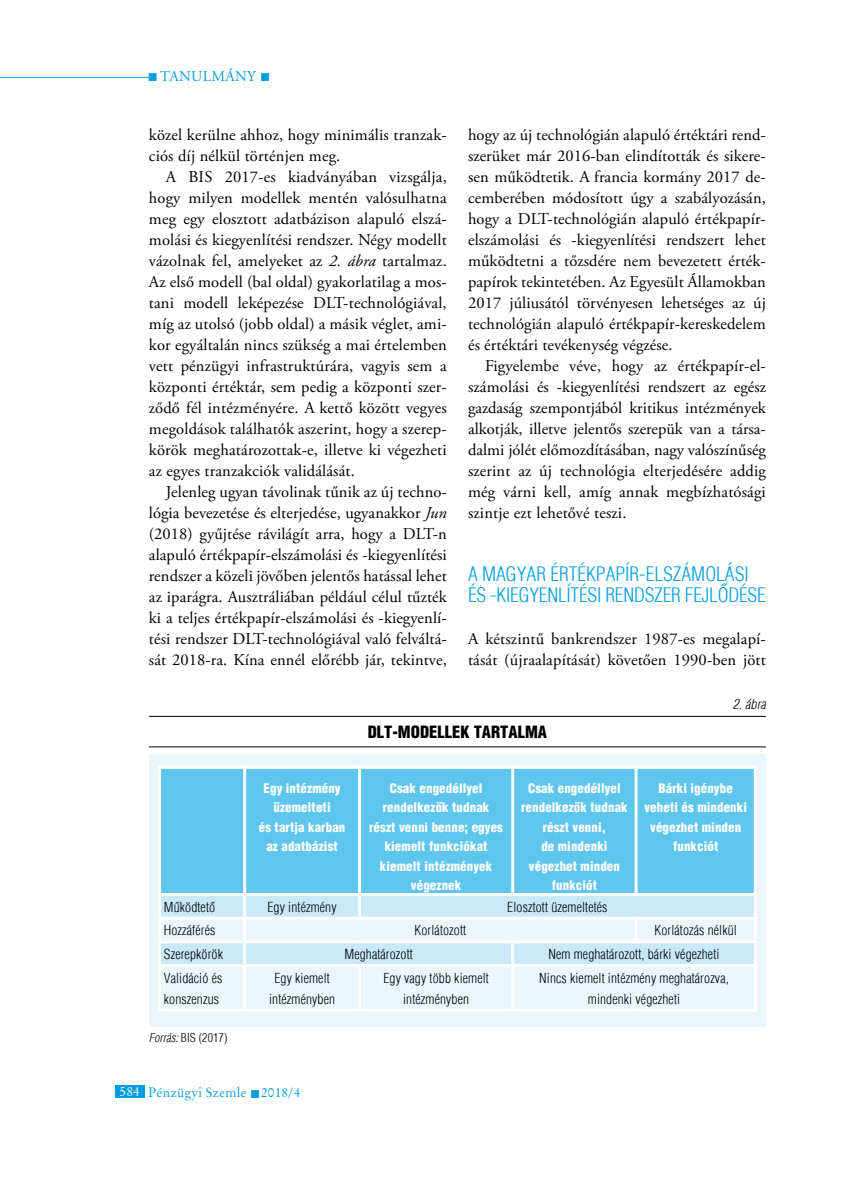
<style>
.page{position:relative;width:851px;height:1191px;background:#fff}
.page>*{position:absolute;margin:0;border:0;box-sizing:border-box;transform-origin:0 0}
.t1{font:300 condensed 19.5px/21px "H Helvetica";letter-spacing:-.005em;color:#009ee0}
.t2{font:16.5px/21px "Adobe Garamond Pro";letter-spacing:.005em;color:#000;text-align:justify}
.t3{font:900 condensed 16.5px "H Helvetica";color:#000}
.t4{font:15px "Adobe Garamond Pro";letter-spacing:.19em;color:#009ee0}
.t5{font:300 condensed 13.5px/21px "H Helvetica";letter-spacing:.01em;color:#000;text-align:center}
.t6{font:13.5px "Original Garamond HU Normal";letter-spacing:.01em;color:#009ee0}
.t7{font:italic 300 condensed 13.5px "H Helvetica";color:#000}
.t8{font:900 condensed 12.9px/19.5px "H Helvetica";letter-spacing:.01em;color:#fff;text-align:center}
.t9{font:300 condensed 12px "H Helvetica";letter-spacing:.01em;color:#000}
.s1{font-style:italic}
.s2{color:#fff}
</style>
<div class="page">
<hr style="left:0;top:77px;width:149px;height:1px;background:#009ee0">
<div style="left:115px;top:1084px;width:30px;height:13px;background:#009ee0"></div>
<div style="left:149px;top:754px;width:616px;height:272px;background:#ebf6fc"></div>
<hr style="left:149px;top:716px;width:616px;height:1px;background:#000">
<hr style="left:149px;top:746px;width:616px;height:1px;background:#000">
<div style="left:161px;top:769px;width:592px;height:124px;background:#5ec5ed"></div>
<div style="left:161px;top:896px;width:592px;height:20px;background:#c9e9f8"></div>
<svg style="left:161px;top:919px;width:592px;height:45px"></svg>
<hr style="left:243px;top:769px;width:3px;height:124px;background:#fff">
<hr style="left:358px;top:769px;width:3px;height:124px;background:#fff">
<hr style="left:511px;top:769px;width:3px;height:124px;background:#fff">
<hr style="left:634px;top:769px;width:3px;height:124px;background:#fff">
<hr style="left:158px;top:893px;width:86px;height:3px;background:#fff">
<hr style="left:244px;top:893px;width:115px;height:3px;background:#fff">
<hr style="left:243px;top:896px;width:3px;height:20px;background:#fff">
<hr style="left:359px;top:893px;width:153px;height:3px;background:#fff">
<hr style="left:358px;top:896px;width:3px;height:20px;background:#fff">
<hr style="left:512px;top:893px;width:124px;height:3px;background:#fff">
<hr style="left:636px;top:893px;width:120px;height:3px;background:#fff">
<hr style="left:158px;top:916px;width:86px;height:3px;background:#fff">
<hr style="left:244px;top:916px;width:115px;height:3px;background:#fff">
<hr style="left:243px;top:919px;width:3px;height:21px;background:#fff">
<hr style="left:359px;top:916px;width:153px;height:3px;background:#fff">
<hr style="left:512px;top:916px;width:124px;height:3px;background:#fff">
<hr style="left:636px;top:916px;width:120px;height:3px;background:#fff">
<hr style="left:634px;top:919px;width:3px;height:21px;background:#fff">
<hr style="left:158px;top:940px;width:86px;height:3px;background:#fff">
<hr style="left:244px;top:940px;width:115px;height:3px;background:#fff">
<hr style="left:243px;top:943px;width:3px;height:21px;background:#fff">
<hr style="left:359px;top:940px;width:153px;height:3px;background:#fff">
<hr style="left:512px;top:940px;width:124px;height:3px;background:#fff">
<hr style="left:511px;top:943px;width:3px;height:21px;background:#fff">
<hr style="left:636px;top:940px;width:120px;height:3px;background:#fff">
<hr style="left:158px;top:964px;width:86px;height:3px;background:#fff">
<hr style="left:244px;top:964px;width:115px;height:3px;background:#fff">
<hr style="left:243px;top:967px;width:3px;height:41px;background:#fff">
<hr style="left:359px;top:964px;width:153px;height:3px;background:#fff">
<hr style="left:358px;top:967px;width:3px;height:41px;background:#fff">
<hr style="left:512px;top:964px;width:124px;height:3px;background:#fff">
<hr style="left:511px;top:967px;width:3px;height:41px;background:#fff">
<hr style="left:636px;top:964px;width:120px;height:3px;background:#fff">
<hr style="left:158px;top:766px;width:86px;height:3px;background:#fff">
<hr style="left:158px;top:769px;width:3px;height:124px;background:#fff">
<hr style="left:244px;top:766px;width:115px;height:3px;background:#fff">
<hr style="left:359px;top:766px;width:153px;height:3px;background:#fff">
<hr style="left:512px;top:766px;width:124px;height:3px;background:#fff">
<hr style="left:636px;top:766px;width:120px;height:3px;background:#fff">
<hr style="left:753px;top:769px;width:3px;height:124px;background:#fff">
<hr style="left:158px;top:896px;width:3px;height:20px;background:#fff">
<hr style="left:753px;top:896px;width:3px;height:20px;background:#fff">
<hr style="left:158px;top:919px;width:3px;height:21px;background:#fff">
<hr style="left:753px;top:919px;width:3px;height:21px;background:#fff">
<hr style="left:158px;top:943px;width:3px;height:21px;background:#fff">
<hr style="left:753px;top:943px;width:3px;height:21px;background:#fff">
<hr style="left:158px;top:967px;width:3px;height:41px;background:#fff">
<hr style="left:753px;top:967px;width:3px;height:41px;background:#fff">
<hr style="left:158px;top:1008px;width:86px;height:3px;background:#fff">
<hr style="left:244px;top:1008px;width:115px;height:3px;background:#fff">
<hr style="left:359px;top:1008px;width:153px;height:3px;background:#fff">
<hr style="left:512px;top:1008px;width:124px;height:3px;background:#fff">
<hr style="left:636px;top:1008px;width:120px;height:3px;background:#fff">
<p class="t4" style="left:148px;top:67px;width:124px">■tanulmány ■</p>
<p class="t2" style="left:149px;top:125px;width:299px">közel kerülne ahhoz, hogy minimális tranzak&shy;ciós díj nélkül történjen meg.</p>
<p class="t2" style="left:149px;top:167px;width:299px;text-indent:17px">A BIS 2017-es kiadványában vizsgálja, hogy milyen modellek mentén valósulhatna meg egy elosztott adatbázison alapuló elszá&shy;molási és kiegyenlítési rendszer. Négy modellt vázolnak fel, amelyeket az <span class="s1">2. ábra</span> tartalmaz.<br>Az első modell (bal oldal) gyakorlatilag a mos&shy;tani modell leképezése DLT-technológiával, míg az utolsó (jobb oldal) a másik véglet, ami&shy;kor egyáltalán nincs szükség a mai értelemben vett pénzügyi infrastruktúrára, vagyis sem a központi értéktár, sem pedig a központi szer&shy;ződő fél intézményére. A kettő között vegyes megoldások találhatók aszerint, hogy a szerep&shy;körök meghatározottak-e, illetve ki végezheti az egyes tranzakciók validálását.</p>
<p class="t2" style="left:149px;top:482px;width:299px;text-indent:17px">Jelenleg ugyan távolinak tűnik az új techno&shy;lógia bevezetése és elterjedése, ugyanakkor <span class="s1">Jun </span>(2018) gyűjtése rávilágít arra, hogy a DLT-n alapuló értékpapír-elszámolási és -kiegyenlítési rendszer a közeli jövőben jelentős hatással lehet az iparágra. Ausztráliában például célul tűzték ki a teljes értékpapír-elszámolási és -kiegyenlí&shy;tési rendszer DLT-technológiával való felváltá&shy;sát 2018-ra. Kína ennél előrébb jár, tekintve,</p>
<p class="t2" style="left:468px;top:125px;width:299px">hogy az új technológián alapuló értéktári rend&shy;szerüket már 2016-ban elindították és sikere&shy;sen működtetik. A francia kormány 2017 de&shy;cemberében módosított úgy a szabályozásán, hogy a DLT-technológián alapuló értékpapír&shy;elszámolási és -kiegyenlítési rendszert lehet működtetni a tőzsdére nem bevezetett érték&shy;papírok tekintetében. Az Egyesült Államokban 2017 júliusától törvényesen lehetséges az új technológián alapuló értékpapír-kereskedelem és értéktári tevékenység végzése.</p>
<p class="t2" style="left:468px;top:356px;width:299px;text-indent:17px">Figyelembe véve, hogy az értékpapír-el&shy;számolási és -kiegyenlítési rendszert az egész gazdaság szempontjából kritikus intézmények alkotják, illetve jelentős szerepük van a társa&shy;dalmi jólét előmozdításában, nagy valószínűség szerint az új technológia elterjedésére addig még várni kell, amíg annak megbízhatósági szintje ezt lehetővé teszi.</p>
<p class="t1" style="left:468px;top:563px;width:297px">A magyar értékpapír-elszámo lási és -kiegyen lítési ren dszer fejlődése</p>
<p class="t2" style="left:468px;top:629px;width:299px">A kétszintű bankrendszer 1987-es megalapí&shy;tását (újraalapítását) követően 1990-ben jött</p>
<p class="t7" style="left:732px;top:696px;width:35px">2. ábra</p>
<p class="t3" style="left:367px;top:721px;width:181px">DLT-modellek tartalma</p>
<p class="t8" style="left:259px;top:778px;width:88px">Egy intézmény üzemelteti<br>és tartja karban az adatbázist</p>
<p class="t8" style="left:369px;top:778px;width:135px">Csak engedéllyel rendelkezők tudnak részt venni benne; egyes kiemelt funkciókat kiemelt intézmények végeznek</p>
<p class="t8" style="left:521px;top:778px;width:108px">Csak engedéllyel rendelkezők tudnak részt venni,<br>de mindenki végezhet minden funkciót</p>
<p class="t8" style="left:644px;top:778px;width:104px">Bárki igénybe veheti és mindenki végezhet minden funkciót</p>
<p class="t5" style="left:164px;top:896px;width:53px">Működtető</p>
<p class="t5" style="left:267px;top:896px;width:71px">Egy intézmény</p>
<p class="t5" style="left:507px;top:896px;width:102px">Elosztott üzemeltetés</p>
<p class="t5" style="left:164px;top:920px;width:53px">Hozzáférés</p>
<p class="t5" style="left:414px;top:920px;width:53px">Korlátozott</p>
<p class="t5" style="left:654px;top:920px;width:84px">Korlátozás nélkül</p>
<p class="t5" style="left:164px;top:943px;width:61px">Szerepkörök</p>
<p class="t5" style="left:344px;top:943px;width:70px">Meghatározott</p>
<p class="t5" style="left:548px;top:943px;width:172px">Nem meghatározott, bárki végezheti</p>
<p class="t5" style="left:164px;top:967px;width:60px;text-align:left">Validáció és konszenzus</p>
<p class="t5" style="left:269px;top:967px;width:67px">Egy kiemelt intézményben</p>
<p class="t5" style="left:383px;top:967px;width:107px">Egy vagy több kiemelt intézményben</p>
<p class="t5" style="left:539px;top:967px;width:191px">Nincs kiemelt intézmény meghatározva, mindenki végezheti</p>
<p class="t9" style="left:149px;top:1030px;width:80px"><span class="s1">Forrás:</span> BIS (2017)</p>
<p class="t6" style="left:120px;top:1084px;width:182px"><span class="s2">584</span> Pénzügyi Szemle ■ 2018/4</p>
</div>
